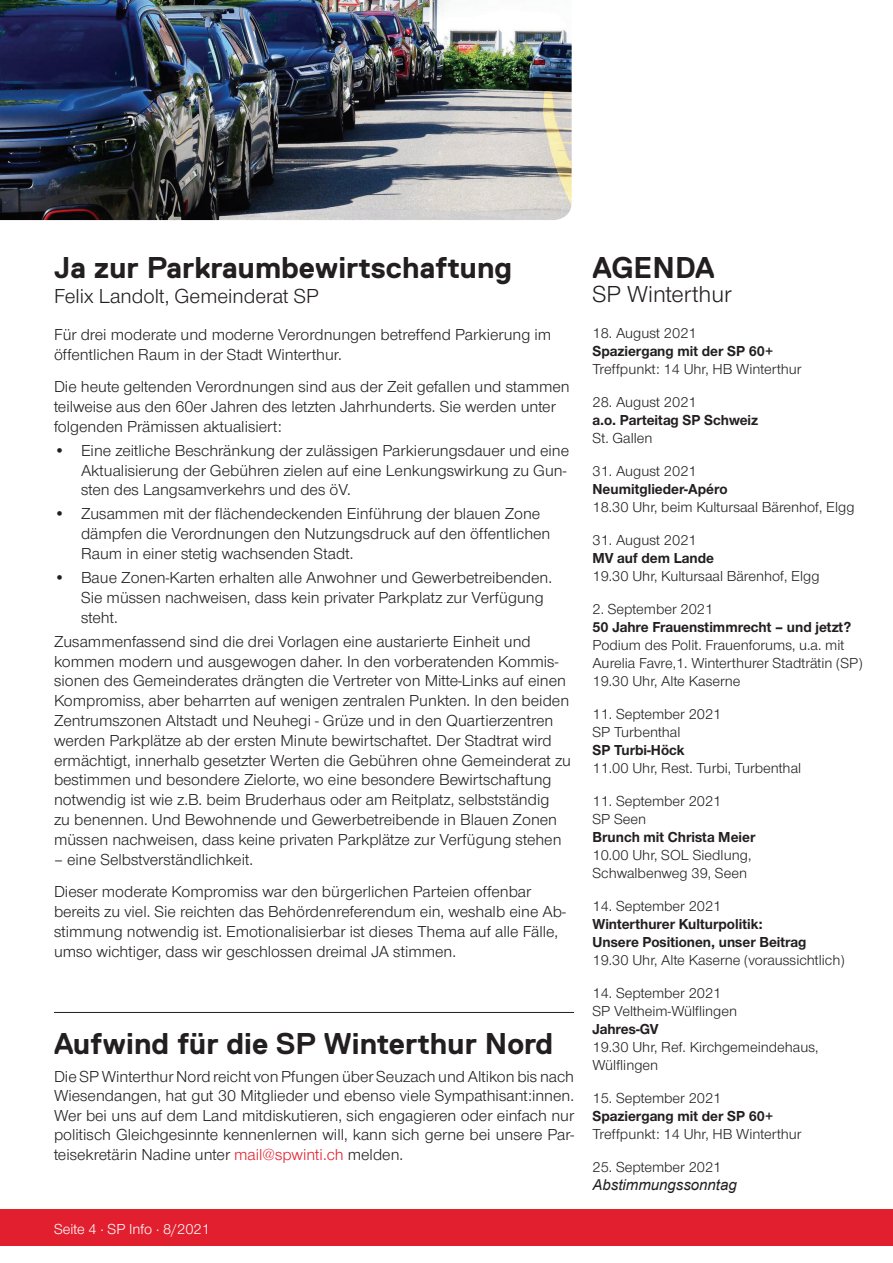
<style>
.page{position:relative;width:893px;height:1263px;background:#fff}
.page>*{position:absolute;margin:0;border:0;box-sizing:border-box;transform-origin:0 0}
.t1{font:700 30px "Replica";color:#231f20}
.t2{font:24px "Nimbus San Nov";color:#231f20}
.t3{font:21px "Nimbus San Nov";color:#231f20}
.t4{font:16.5px/19.8px "Nimbus San Nov";color:#231f20}
.t5{font:15px/18px "Nimbus San Nov";color:#231f20}
.t6{font:700 15px/18px "Nimbus San Nov";color:#231f20}
.t7{font:15px "Nimbus San Nov";color:#fff}
.t8{font:italic 15px "Arial";color:#231f20}
.s1{color:#e21f2e}
</style>
<div class="page">
<div style="left:0;top:1209px;width:893px;height:37px;background:#e21f2e"></div>
<img style="left:0;top:0;width:572px;height:220px">
<hr style="left:54px;top:1012px;width:520px;height:1px;background:#231f20">
<h1 class="t1" style="left:54px;top:251px;width:460px">Ja zur Parkraumbewirtschaftung</h1>
<p class="t3" style="left:54px;top:284px;width:266px">Felix Landolt, Gemeinderat SP</p>
<p class="t4" style="left:54px;top:325px;width:499px">Für drei moderate und moderne Verordnungen betreffend Parkierung im öffentlichen Raum in der Stadt Winterthur.</p>
<p class="t4" style="left:54px;top:377px;width:517px">Die heute geltenden Verordnungen sind aus der Zeit gefallen und stammen teilweise aus den 60er Jahren des letzten Jahrhunderts. Sie werden unter folgenden Prämissen aktualisiert:</p>
<p class="t4" style="left:81px;top:441px;width:490px;text-indent:-27px">• Eine zeitliche Beschränkung der zulässigen Parkierungsdauer und eine<br>Aktualisierung der Gebühren zielen auf eine Lenkungswirkung zu Gun&shy;sten des Langsamverkehrs und des öV.</p>
<p class="t4" style="left:81px;top:504px;width:471px;text-indent:-27px">• Zusammen mit der flächendeckenden Einführung der blauen Zone dämpfen die Verordnungen den Nutzungsdruck auf den öffentlichen<br>Raum in einer stetig wachsenden Stadt.</p>
<p class="t4" style="left:81px;top:568px;width:473px;text-indent:-27px">• Baue Zonen-Karten erhalten alle Anwohner und Gewerbetreibenden.<br>Sie müssen nachweisen, dass kein privater Parkplatz zur Verfügung steht.</p>
<p class="t4" style="left:54px;top:632px;width:519px">Zusammenfassend sind die drei Vorlagen eine austarierte Einheit und kommen modern und ausgewogen daher. In den vorberatenden Kommis&shy;sionen des Gemeinderates drängten die Vertreter von Mitte-Links auf einen Kompromiss, aber beharrten auf wenigen zentralen Punkten. In den beiden Zentrumszonen Altstadt und Neuhegi - Grüze und in den Quartierzentren werden Parkplätze ab der ersten Minute bewirtschaftet. Der Stadtrat wird ermächtigt, innerhalb gesetzter Werten die Gebühren ohne Gemeinderat zu bestimmen und besondere Zielorte, wo eine besondere Bewirtschaftung notwendig ist wie z.B. beim Bruderhaus oder am Reitplatz, selbstständig<br>zu benennen. Und Bewohnende und Gewerbetreibende in Blauen Zonen müssen nachweisen, dass keine privaten Parkplätze zur Verfügung stehen</p>
<p class="t4" style="left:54px;top:843px;width:479px;line-height:32.5px">– eine Selbstverständlichkeit.<br>Dieser moderate Kompromiss war den bürgerlichen Parteien offenbar</p>
<p class="t4" style="left:54px;top:902px;width:513px">bereits zu viel. Sie reichten das Behördenreferendum ein, weshalb eine Ab&shy;stimmung notwendig ist. Emotionalisierbar ist dieses Thema auf alle Fälle, umso wichtiger, dass wir geschlossen dreimal JA stimmen.</p>
<h1 class="t1" style="left:54px;top:1026px;width:501px">Aufwind für die SP Winterthur Nord</h1>
<p class="t4" style="left:54px;top:1066px;width:522px;text-align:justify">Die SP Winterthur Nord reicht von Pfungen über Seuzach und Altikon bis nach Wiesendangen, hat gut 30 Mitglieder und ebenso viele Sympathisant:innen.<br>Wer bei uns auf dem Land mitdiskutieren, sich engagieren oder einfach nur politisch Gleichgesinnte kennenlernen will, kann sich gerne bei unsere Par&shy;teisekretärin Nadine unter <span class="s1">mail@spwinti.ch</span> melden.</p>
<p class="t7" style="left:54px;top:1221px;width:158px">Seite 4 В SP Info В 8/2021</p>
<h1 class="t1" style="left:592px;top:251px;width:124px">AGENDA</h1>
<h2 class="t2" style="left:592px;top:280px;width:141px">SP Winterthur</h2>
<p class="t5" style="left:592px;top:324px;width:106px">18. August 2021</p>
<p class="t6" style="left:592px;top:342px;width:182px">Spaziergang mit der SP 60+</p>
<p class="t5" style="left:592px;top:360px;width:211px">Treffpunkt: 14 Uhr, HB Winterthur</p>
<p class="t5" style="left:592px;top:393px;width:106px">28. August 2021</p>
<p class="t6" style="left:592px;top:411px;width:167px">a.o. Parteitag SP Schweiz</p>
<p class="t5" style="left:592px;top:429px;width:62px">St. Gallen</p>
<p class="t5" style="left:592px;top:462px;width:106px">31. August 2021</p>
<p class="t6" style="left:592px;top:480px;width:137px">Neumitglieder-Apéro</p>
<p class="t5" style="left:592px;top:498px;width:264px">18.30 Uhr, beim Kultursaal Bärenhof, Elgg</p>
<p class="t5" style="left:592px;top:531px;width:106px">31. August 2021</p>
<p class="t6" style="left:592px;top:549px;width:123px">MV auf dem Lande</p>
<p class="t5" style="left:592px;top:567px;width:229px">19.30 Uhr, Kultursaal Bärenhof, Elgg</p>
<p class="t5" style="left:592px;top:600px;width:122px">2. September 2021</p>
<p class="t6" style="left:592px;top:618px;width:260px">50 Jahre Frauenstimmrecht – und jetzt?</p>
<p class="t5" style="left:592px;top:636px;width:271px">Podium des Polit. Frauenforums, u.a. mit<br>Aurelia Favre,1. Winterthurer Stadträtin (SP)<br>19.30 Uhr, Alte Kaserne</p>
<p class="t5" style="left:592px;top:705px;width:131px">11. September 2021<br>SP Turbenthal</p>
<p class="t6" style="left:592px;top:741px;width:94px">SP Turbi-Höck</p>
<p class="t5" style="left:592px;top:759px;width:210px">11.00 Uhr, Rest. Turbi, Turbenthal</p>
<p class="t5" style="left:592px;top:792px;width:131px">11. September 2021<br>SP Seen</p>
<p class="t6" style="left:592px;top:828px;width:164px">Brunch mit Christa Meier</p>
<p class="t5" style="left:592px;top:846px;width:160px">10.00 Uhr, SOL Siedlung,<br>Schwalbenweg 39, Seen</p>
<p class="t5" style="left:592px;top:897px;width:131px">14. September 2021</p>
<p class="t6" style="left:592px;top:915px;width:216px">Winterthurer Kulturpolitik:<br>Unsere Positionen, unser Beitrag</p>
<p class="t5" style="left:592px;top:951px;width:254px">19.30 Uhr, Alte Kaserne (voraussichtlich)</p>
<p class="t5" style="left:592px;top:984px;width:146px">14. September 2021<br>SP Veltheim-Wülflingen</p>
<p class="t6" style="left:592px;top:1020px;width:68px">Jahres-GV</p>
<p class="t5" style="left:592px;top:1038px;width:228px">19.30 Uhr, Ref. Kirchgemeindehaus,<br>Wülflingen</p>
<p class="t5" style="left:592px;top:1089px;width:131px">15. September 2021</p>
<p class="t6" style="left:592px;top:1107px;width:182px">Spaziergang mit der SP 60+</p>
<p class="t5" style="left:592px;top:1125px;width:211px">Treffpunkt: 14 Uhr, HB Winterthur</p>
<p class="t5" style="left:592px;top:1158px;width:131px">25. September 2021</p>
<p class="t8" style="left:592px;top:1175px;width:146px">Abstimmungssonntag</p>
</div>
